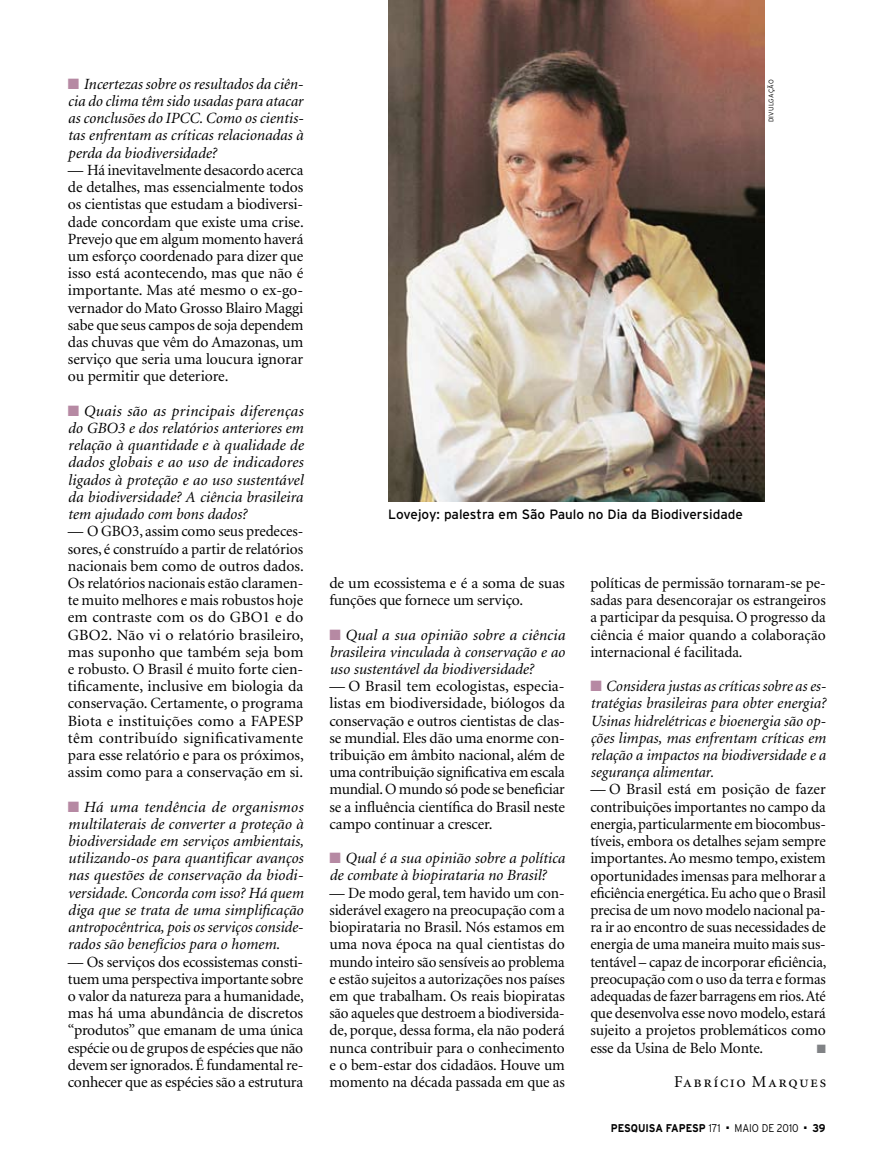
<style>
.page{position:relative;width:885px;height:1170px;background:#fff}
.page>*{position:absolute;margin:0;border:0;box-sizing:border-box;transform-origin:0 0}
.t1{font:16.5px "Minion Regular SC";letter-spacing:.09em;color:#000}
.t2{font:15.6px/17.2px "Minion";letter-spacing:-.01em;color:#000;text-align:justify}
.t3{font:italic 15.6px/17.2px "Minion";color:#000;text-align:justify}
.t4{font:13.5px "Interstate";color:#000}
.t5{font:12px "Zapf Dingbats";color:#808285}
.t6{font:700 11.25px "Interstate";letter-spacing:-.005em;color:#000;scale:.9 1}
.t7{font:300 11.25px "Interstate";color:#000;scale:.9 1}
.t8{font:300 6.75px "Interstate";letter-spacing:.025em;color:#000}
.s1{color:#b689a3}
.s2{font-weight:300}
</style>
<div class="page">
<img style="left:388px;top:0;width:376px;height:502px">
<p class="t3" style="left:68px;top:76px;width:237px"><span class="s1">■</span> Incertezas sobre os resultados da ciên&shy;cia do clima têm sido usadas para atacar as conclusões do IPCC. Como os cientis&shy;tas enfrentam as críticas relacionadas à perda da biodiversidade?</p>
<p class="t2" style="left:68px;top:162px;width:237px">— Há inevitavelmente desacordo acerca de detalhes, mas essencialmente todos os cientistas que estudam a biodiversi&shy;dade concordam que existe uma crise.<br>Prevejo que em algum momento haverá um esforço coordenado para dizer que isso está acontecendo, mas que não é importante. Mas até mesmo o ex-go&shy;vernador do Mato Grosso Blairo Maggi sabe que seus campos de soja dependem das chuvas que vêm do Amazonas, um serviço que seria uma loucura ignorar ou permitir que deteriore.</p>
<p class="t3" style="left:68px;top:403px;width:237px"><span class="s1">■</span> Quais são as principais diferenças do GBO3 e dos relatórios anteriores em relação à quantidade e à qualidade de dados globais e ao uso de indicadores ligados à proteção e ao uso sustentável da biodiversidade? A ciência brasileira tem ajudado com bons dados?</p>
<p class="t2" style="left:68px;top:523px;width:237px">— O GBO3, assim como seus predeces&shy;sores, é construído a partir de relatórios nacionais bem como de outros dados.<br>Os relatórios nacionais estão claramen&shy;te muito melhores e mais robustos hoje em contraste com os do GBO1 e do GBO2. Não vi o relatório brasileiro, mas suponho que também seja bom e robusto. O Brasil é muito forte cien&shy;tificamente, inclusive em biologia da conservação. Certamente, o programa Biota e instituições como a FAPESP têm contribuído significativamente para esse relatório e para os próximos, assim como para a conservação em si.</p>
<p class="t3" style="left:68px;top:798px;width:237px"><span class="s1">■</span> Há uma tendência de organismos multilaterais de converter a proteção à biodiversidade em serviços ambientais, utilizando-os para quantificar avanços nas questões de conservação da biodi&shy;versidade. Concorda com isso? Há quem diga que se trata de uma simplificação antropocêntrica, pois os serviços conside&shy;rados são benefícios para o homem.</p>
<p class="t2" style="left:68px;top:953px;width:237px">— Os serviços dos ecossistemas consti&shy;tuem uma perspectiva importante sobre o valor da natureza para a humanidade, mas há uma abundância de discretos “produtos” que emanam de uma única espécie ou de grupos de espécies que não devem ser ignorados. É fundamental re&shy;conhecer que as espécies são a estrutura</p>
<p class="t8" style="left:767px;top:122px;width:45px;rotate:-90deg">DIVULGAÇÃO</p>
<p class="t4" style="left:388px;top:506px;width:356px">Lovejoy: palestra em São Paulo no Dia da Biodiversidade</p>
<p class="t2" style="left:329px;top:575px;width:237px">de um ecossistema e é a soma de suas funções que fornece um serviço.</p>
<p class="t3" style="left:329px;top:626px;width:237px"><span class="s1">■</span> Qual a sua opinião sobre a ciência brasileira vinculada à conservação e ao uso sustentável da biodiversidade?</p>
<p class="t2" style="left:329px;top:678px;width:237px">— O Brasil tem ecologistas, especia&shy;listas em biodiversidade, biólogos da conservação e outros cientistas de clas&shy;se mundial. Eles dão uma enorme con&shy;tribuição em âmbito nacional, além de uma contribuição significativa em escala mundial. O mundo só pode se beneficiar se a influência científica do Brasil neste campo continuar a crescer.</p>
<p class="t3" style="left:329px;top:850px;width:237px"><span class="s1">■</span> Qual é a sua opinião sobre a política de combate à biopirataria no Brasil?</p>
<p class="t2" style="left:329px;top:884px;width:237px">— De modo geral, tem havido um con&shy;siderável exagero na preocupação com a biopirataria no Brasil. Nós estamos em uma nova época na qual cientistas do mundo inteiro são sensíveis ao problema e estão sujeitos a autorizações nos países em que trabalham. Os reais biopiratas são aqueles que destroem a biodiversida&shy;de, porque, dessa forma, ela não poderá nunca contribuir para o conhecimento e o bem-estar dos cidadãos. Houve um momento na década passada em que as</p>
<p class="t2" style="left:590px;top:575px;width:237px">políticas de permissão tornaram-se pe&shy;sadas para desencorajar os estrangeiros a participar da pesquisa. O progresso da ciência é maior quando a colaboração internacional é facilitada.</p>
<p class="t3" style="left:590px;top:678px;width:237px"><span class="s1">■</span> Considera justas as críticas sobre as es&shy;tratégias brasileiras para obter energia?<br>Usinas hidrelétricas e bioenergia são op&shy;ções limpas, mas enfrentam críticas em relação a impactos na biodiversidade e a segurança alimentar.</p>
<p class="t2" style="left:590px;top:781px;width:237px">— O Brasil está em posição de fazer contribuições importantes no campo da energia, particularmente em biocombus&shy;tíveis, embora os detalhes sejam sempre importantes. Ao mesmo tempo, existem oportunidades imensas para melhorar a eficiência energética. Eu acho que o Brasil precisa de um novo modelo nacional pa&shy;ra ir ao encontro de suas necessidades de energia de uma maneira muito mais sus&shy;tentável – capaz de incorporar eficiência, preocupação com o uso da terra e formas adequadas de fazer barragens em rios. Até que desenvolva esse novo modelo, estará sujeito a projetos problemáticos como esse da Usina de Belo Monte.</p>
<p class="t5" style="left:816px;top:1042px;width:11px">■</p>
<p class="t1" style="left:674px;top:1073px;width:154px">Fabrício Marques</p>
<p class="t6" style="left:610px;top:1121px;width:123px">pESQUISA FAPESP <span class="s2">171</span></p>
<p class="t7" style="left:726px;top:1121px;width:82px">■ MAIO DE 2010</p>
<p class="t6" style="left:803px;top:1121px;width:25px">■ 39</p>
</div>
